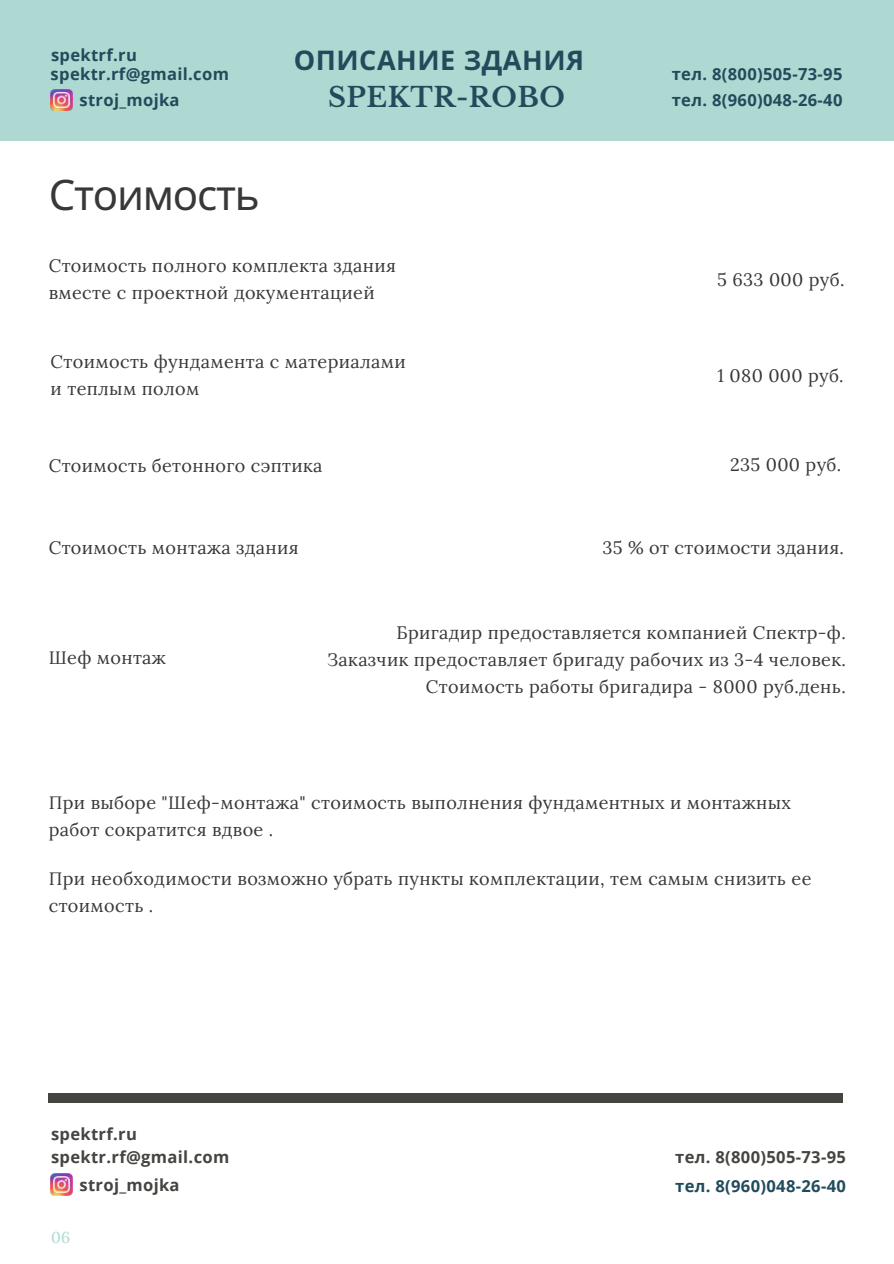
<style>
.page{position:relative;width:894px;height:1264px;background:#fff}
.page>*{position:absolute;margin:0;border:0;box-sizing:border-box;transform-origin:0 0}
.t1{font:42px "Noto Sans";letter-spacing:-.03em;color:#383838}
.t2{font:700 27px "Noto Sans";letter-spacing:.02em;color:#214b5b}
.t3{font:700 27px "Libre Baskerville";letter-spacing:.02em;color:#214b5b}
.t4{font:18px/27px "Lora";letter-spacing:.02em;color:#383838}
.t5{font:700 16.5px/19.2px "Open Sans";letter-spacing:.02em;color:#214b5b}
.t6{font:700 16.5px/22.6px "Open Sans";letter-spacing:.02em;color:#444440}
.t7{font:15.75px "Lora";color:#add9d2}
</style>
<div class="page">
<div style="left:49px;top:1093px;width:793px;height:9px;background:#444440"></div>
<div style="left:0;top:0;width:893px;height:140px;background:#add9d2"></div>
<img style="left:51px;top:90px;width:21px;height:21px">
<img style="left:51px;top:1173px;width:21px;height:22px">
<p class="t5" style="left:51px;top:45px;width:180px">spektrf.ru spektr.rf@gmail.com</p>
<p class="t5" style="left:79px;top:90px;width:102px">stroj_mojka</p>
<h1 class="t1" style="left:49px;top:165px;width:212px">Стоимость</h1>
<h2 class="t2" style="left:293px;top:41px;width:292px">ОПИСАНИЕ ЗДАНИЯ</h2>
<h2 class="t3" style="left:328px;top:81px;width:238px">SPEKTR-ROBO</h2>
<p class="t4" style="left:49px;top:252px;width:348px">Стоимость полного комплекта здания вместе с проектной документацией</p>
<p class="t4" style="left:51px;top:348px;width:356px">Стоимость фундамента с материалами и теплым полом</p>
<p class="t5" style="left:671px;top:61px;width:172px;line-height:25.5px">тел. 8(800)505-73-95 тел. 8(960)048-26-40</p>
<p class="t4" style="left:717px;top:266px;width:129px">5 633 000 руб.</p>
<p class="t4" style="left:717px;top:361px;width:128px">1 080 000 руб.</p>
<p class="t4" style="left:49px;top:452px;width:275px">Стоимость бетонного сэптика</p>
<p class="t4" style="left:730px;top:451px;width:113px">235 000 руб.</p>
<p class="t4" style="left:49px;top:533px;width:251px">Стоимость монтажа здания</p>
<p class="t4" style="left:602px;top:533px;width:243px">35 % от стоимости здания.</p>
<p class="t4" style="left:49px;top:644px;width:119px">Шеф монтаж</p>
<p class="t4" style="left:327px;top:618px;width:520px;text-align:right">Бригадир предоставляется компанией Спектр-ф.<br>Заказчик предоставляет бригаду рабочих из 3-4 человек.<br>Стоимость работы бригадира - 8000 руб.день.</p>
<p class="t4" style="left:49px;top:788px;width:743px">При выборе "Шеф-монтажа" стоимость выполнения фундаментных и монтажных работ сократится вдвое .</p>
<p class="t4" style="left:49px;top:864px;width:764px">При необходимости возможно убрать пункты комплектации, тем самым снизить ее стоимость .</p>
<p class="t6" style="left:51px;top:1122px;width:180px">spektrf.ru spektr.rf@gmail.com</p>
<p class="t6" style="left:79px;top:1173px;width:102px">stroj_mojka</p>
<p class="t7" style="left:51px;top:1227px;width:21px">06</p>
<p class="t6" style="left:675px;top:1144px;width:172px">тел. 8(800)505-73-95</p>
<p class="t5" style="left:675px;top:1175px;width:172px">тел. 8(960)048-26-40</p>
</div>
